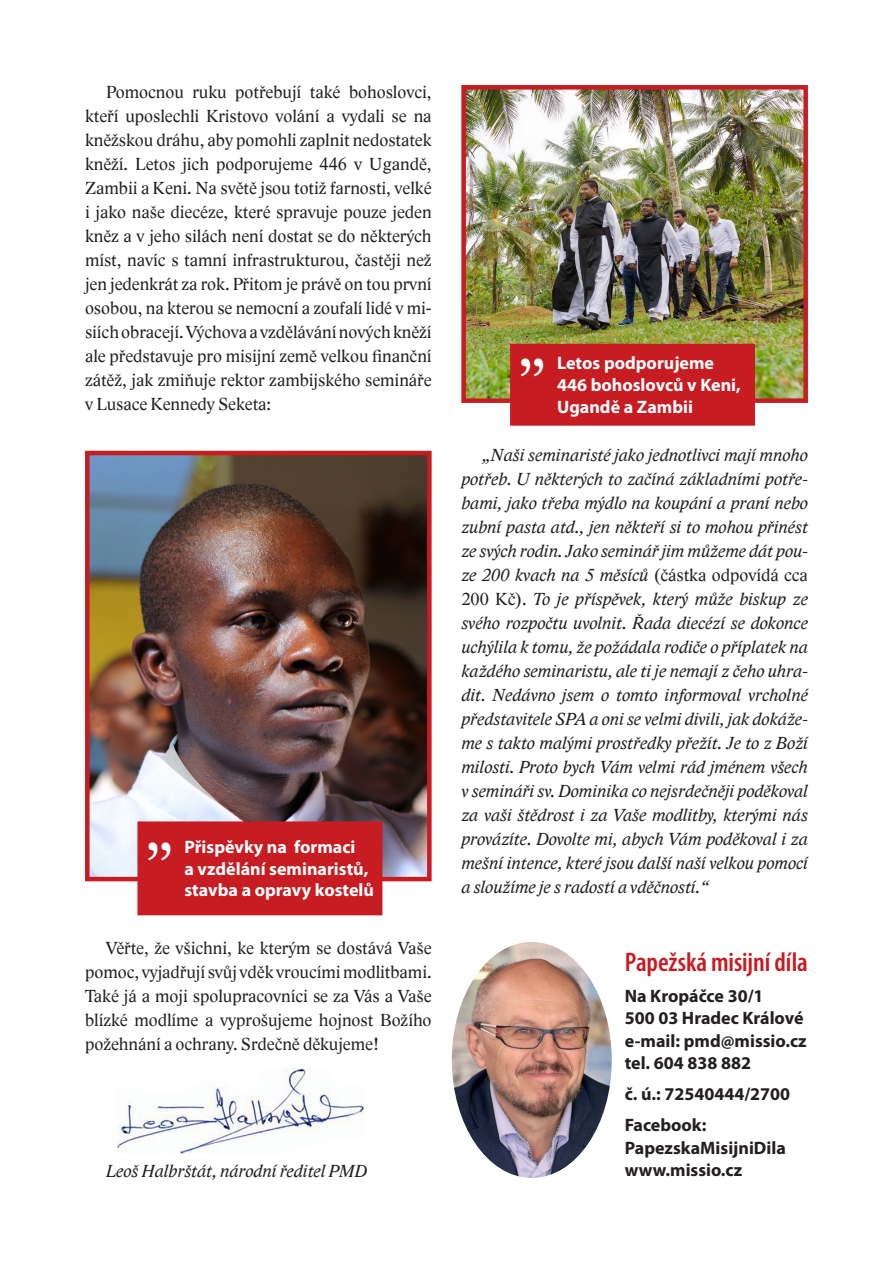
<style>
.page{position:relative;width:893px;height:1263px;background:#fff}
.page>*{position:absolute;margin:0;border:0;box-sizing:border-box;transform-origin:0 0}
.Mezititulek2{font:700 49.8px "Lido STFCE";color:#fff}
.Mezittulek1{font:600 condensed 27px "Myriad Pro";letter-spacing:-.005em;color:#c61c22}
.text{font:italic 18px/24px "Lido STFCE";color:#231f20;text-align:justify}
.text-2{font:18px/24px "Lido STFCE";color:#231f20;text-align:justify}
.Mezititulek2-2{font:700 18px/22.5px "Myriad Pro";color:#231f20}
.Mezititulek2-3{font:700 18px/21.6px "Myriad Pro";color:#fff}
.s1{font-style:normal}
</style>
<div class="page">
<img style="left:90px;top:456px;width:337px;height:420px">
<div style="left:85px;top:451px;width:347px;height:430px;border:4px solid #c61c22"></div>
<img style="left:466px;top:90px;width:337px;height:308px">
<div style="left:461px;top:85px;width:347px;height:318px;border:4px solid #c61c22"></div>
<img style="left:117px;top:1069px;width:246px;height:84px">
<div style="left:512px;top:346px;width:241px;height:77px;background:#c61c22"></div>
<div style="left:510px;top:344px;width:245px;height:82px;border:4px solid #c61c22"></div>
<div style="left:140px;top:824px;width:240px;height:89px;background:#c61c22"></div>
<div style="left:137px;top:821px;width:245px;height:94px;border:4px solid #c61c22"></div>
<img style="left:452px;top:942px;width:160px;height:236px">
<p class="text-2" style="left:85px;top:80px;width:348px;text-indent:21px">Pomocnou ruku potřebují také bohoslovci, kteří uposlechli Kristovo volání a vydali se na kněžskou dráhu, aby pomohli zaplnit nedostatek kněží. Letos jich podporujeme 446 v Ugandě, Zambii a Keni. Na světě jsou totiž farnosti, velké i jako naše diecéze, které spravuje pouze jeden kněz a v jeho silách není dostat se do některých míst, navíc s tamní infrastrukturou, častěji než jen jedenkrát za rok. Přitom je právě on tou první osobou, na kterou se nemocní a zoufalí lidé v mi&shy;siích obracejí. Výchova a vzdělávání nových kněží ale představuje pro misijní země velkou finanční zátěž, jak zmiňuje rektor zambijského semináře v Lusace Kennedy Seketa:</p>
<p class="Mezititulek2" style="left:146px;top:804px;width:28px">„</p>
<p class="Mezititulek2-3" style="left:184px;top:836px;width:191px">Přispěvky na formaci<br>a vzdělání seminaristů, stavba a opravy kostelů</p>
<p class="text-2" style="left:85px;top:936px;width:348px;text-indent:21px">Věřte, že všichni, ke kterým se dostává Vaše pomoc, vyjadřují svůj vděk vroucími modlitbami.<br>Také já a moji spolupracovníci se za Vás a Vaše blízké modlíme a vyprošujeme hojnost Božího požehnání a ochrany. Srdečně děkujeme!</p>
<p class="text" style="left:106px;top:1158px;width:262px">Leoš Halbrštát, národní ředitel PMD</p>
<p class="Mezititulek2" style="left:519px;top:320px;width:28px">„</p>
<p class="Mezititulek2-3" style="left:557px;top:353px;width:185px">Letos podporujeme<br>446 bohoslovců v Keni,<br>Ugandě a Zambii</p>
<p class="text" style="left:461px;top:443px;width:348px;text-indent:21px">„Naši seminaristé jako jednotlivci mají mnoho potřeb. U některých to začíná základními potře&shy;bami, jako třeba mýdlo na koupání a praní nebo zubní pasta atd., jen někteří si to mohou přinést ze svých rodin. Jako seminář jim můžeme dát pou&shy;ze 200 kvach na 5 měsíců <span class="s1">(částka odpovídá cca 200 Kč).</span> To je příspěvek, který může biskup ze svého rozpočtu uvolnit. Řada diecézí se dokonce uchýlila k tomu, že požádala rodiče o příplatek na každého seminaristu, ale ti je nemají z čeho uhra&shy;dit. Nedávno jsem o tomto informoval vrcholné představitele SPA a oni se velmi divili, jak dokáže&shy;me s takto malými prostředky přežít. Je to z Boží milosti. Proto bych Vám velmi rád jménem všech v semináři sv. Dominika co nejsrdečněji poděkoval za vaši štědrost i za Vaše modlitby, kterými nás provázíte. Dovolte mi, abych Vám poděkoval i za mešní intence, které jsou další naší velkou pomocí a sloužíme je s radostí a vděčností.“</p>
<p class="Mezittulek1" style="left:625px;top:947px;width:185px">Papežská misijní díla</p>
<p class="Mezititulek2-2" style="left:625px;top:984px;width:140px">Na Kropáčce 30/1</p>
<p class="Mezititulek2-2" style="left:625px;top:1007px;width:180px">500 03 Hradec Králové</p>
<p class="Mezititulek2-2" style="left:625px;top:1029px;width:183px">e-mail: pmd@missio.cz</p>
<p class="Mezititulek2-2" style="left:625px;top:1052px;width:128px">tel. 604 838 882</p>
<p class="Mezititulek2-2" style="left:625px;top:1083px;width:167px">č. ú.: 72540444/2700</p>
<p class="Mezititulek2-2" style="left:625px;top:1114px;width:163px">Facebook:<br>PapezskaMisijniDila</p>
<p class="Mezititulek2-2" style="left:625px;top:1159px;width:119px">www.missio.cz</p>
</div>
